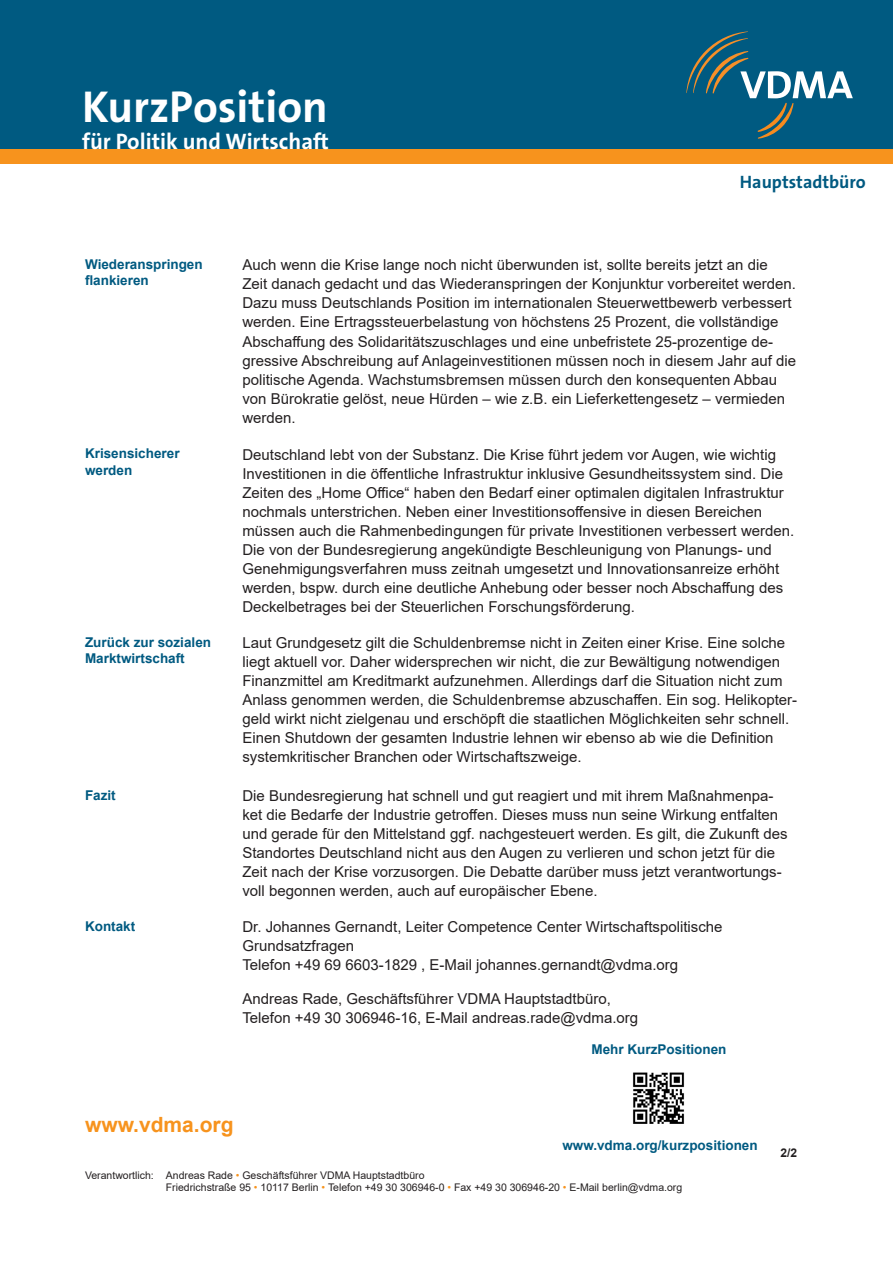
<style>
.page{position:relative;width:893px;height:1263px;background:#fff}
.page>*{position:absolute;margin:0;border:0;box-sizing:border-box;transform-origin:0 0}
.t1{font:700 45px "The Sans B7";color:#fff}
.t2{font:700 22.5px "The Sans B7";color:#fff}
.URL{font:700 21px "Arial";color:#f7931d}
.t3{font:700 18px "The Sans B7";color:#005a81}
.Fliestext{font:15px/19px "Arial";color:#231f20}
.Kontakt{font:15px/19px "Arial";color:#231f20}
.Randbemerkung{font:700 13.5px/16.2px "Arial";color:#005a81}
.Randbemerkung-2{font:700 12px "Arial";color:#231f20}
.Fußzeile{font:10.5px/12px "Arial";color:#231f20}
.s1{color:#f7931d}
</style>
<div class="page">
<div style="left:0;top:0;width:893px;height:149px;background:#005a81"></div>
<div style="left:0;top:149px;width:893px;height:15px;background:#f7931d"></div>
<svg style="left:686px;top:31px;width:167px;height:108px"></svg>
<img style="left:633px;top:1072px;width:52px;height:52px">
<p class="t1" style="left:82px;top:83px;width:247px">KurzPosition</p>
<p class="t2" style="left:82px;top:130px;width:248px">für Politik und Wirtschaft</p>
<p class="t3" style="left:740px;top:172px;width:127px">Hauptstadtbüro</p>
<p class="Randbemerkung" style="left:85px;top:257px;width:119px">Wiederanspringen flankieren</p>
<p class="Fliestext" style="left:242px;top:255px;width:555px">Auch wenn die Krise lange noch nicht überwunden ist, sollte bereits jetzt an die Zeit danach gedacht und das Wiederanspringen der Konjunktur vorbereitet werden.<br>Dazu muss Deutschlands Position im internationalen Steuerwettbewerb verbessert werden. Eine Ertragssteuerbelastung von höchstens 25 Prozent, die vollständige Abschaffung des Solidaritätszuschlages und eine unbefristete 25-prozentige de&shy;gressive Abschreibung auf Anlageinvestitionen müssen noch in diesem Jahr auf die politische Agenda. Wachstumsbremsen müssen durch den konsequenten Abbau von Bürokratie gelöst, neue Hürden – wie z.B. ein Lieferkettengesetz – vermieden werden.</p>
<p class="Randbemerkung" style="left:85px;top:446px;width:96px">Krisensicherer werden</p>
<p class="Fliestext" style="left:242px;top:445px;width:553px">Deutschland lebt von der Substanz. Die Krise führt jedem vor Augen, wie wichtig Investitionen in die öffentliche Infrastruktur inklusive Gesundheitssystem sind. Die Zeiten des „Home Office“ haben den Bedarf einer optimalen digitalen Infrastruktur nochmals unterstrichen. Neben einer Investitionsoffensive in diesen Bereichen müssen auch die Rahmenbedingungen für private Investitionen verbessert werden.<br>Die von der Bundesregierung angekündigte Beschleunigung von Planungs- und Genehmigungsverfahren muss zeitnah umgesetzt und Innovationsanreize erhöht werden, bspw. durch eine deutliche Anhebung oder besser noch Abschaffung des Deckelbetrages bei der Steuerlichen Forschungsförderung.</p>
<p class="Randbemerkung" style="left:85px;top:634px;width:128px">Zurück zur sozialen<br>Marktwirtschaft</p>
<p class="Fliestext" style="left:242px;top:633px;width:556px">Laut Grundgesetz gilt die Schuldenbremse nicht in Zeiten einer Krise. Eine solche liegt aktuell vor. Daher widersprechen wir nicht, die zur Bewältigung notwendigen Finanzmittel am Kreditmarkt aufzunehmen. Allerdings darf die Situation nicht zum Anlass genommen werden, die Schuldenbremse abzuschaffen. Ein sog. Helikopter&shy;geld wirkt nicht zielgenau und erschöpft die staatlichen Möglichkeiten sehr schnell.<br>Einen Shutdown der gesamten Industrie lehnen wir ebenso ab wie die Definition systemkritischer Branchen oder Wirtschaftszweige.</p>
<p class="Randbemerkung" style="left:85px;top:787px;width:32px">Fazit</p>
<p class="Fliestext" style="left:242px;top:786px;width:547px">Die Bundesregierung hat schnell und gut reagiert und mit ihrem Maßnahmenpa&shy;ket die Bedarfe der Industrie getroffen. Dieses muss nun seine Wirkung entfalten und gerade für den Mittelstand ggf. nachgesteuert werden. Es gilt, die Zukunft des Standortes Deutschland nicht aus den Augen zu verlieren und schon jetzt für die Zeit nach der Krise vorzusorgen. Die Debatte darüber muss jetzt verantwortungs&shy;voll begonnen werden, auch auf europäischer Ebene.</p>
<p class="Randbemerkung" style="left:85px;top:918px;width:52px">Kontakt</p>
<p class="Kontakt" style="left:242px;top:917px;width:482px">Dr. Johannes Gernandt, Leiter Competence Center Wirtschaftspolitische<br>Grundsatzfragen</p>
<p class="Kontakt" style="left:242px;top:955px;width:437px">Telefon +49 69 6603-1829 , E-Mail johannes.gernandt@vdma.org</p>
<p class="Kontakt" style="left:242px;top:989px;width:370px">Andreas Rade, Geschäftsführer VDMA Hauptstadtbüro,</p>
<p class="Kontakt" style="left:242px;top:1008px;width:397px">Telefon +49 30 306946-16, E-Mail andreas.rade@vdma.org</p>
<p class="Randbemerkung" style="left:591px;top:1041px;width:137px">Mehr KurzPositionen</p>
<p class="URL" style="left:85px;top:1110px;width:150px">www.vdma.org</p>
<p class="Randbemerkung" style="left:562px;top:1137px;width:197px">www.vdma.org/kurzpositionen</p>
<p class="Fußzeile" style="left:166px;top:1170px;width:518px;text-indent:-81px">Verantwortlich: Andreas Rade <span class="s1">•</span> Geschäftsführer VDMA Hauptstadtbüro<br>Friedrichstraße 95 <span class="s1">•</span> 10117 Berlin <span class="s1">•</span> Telefon +49 30 306946-0 <span class="s1">•</span> Fax +49 30 306946-20 <span class="s1">•</span> E-Mail berlin@vdma.org</p>
<p class="Randbemerkung-2" style="left:781px;top:1144px;width:18px">2/2</p>
</div>
